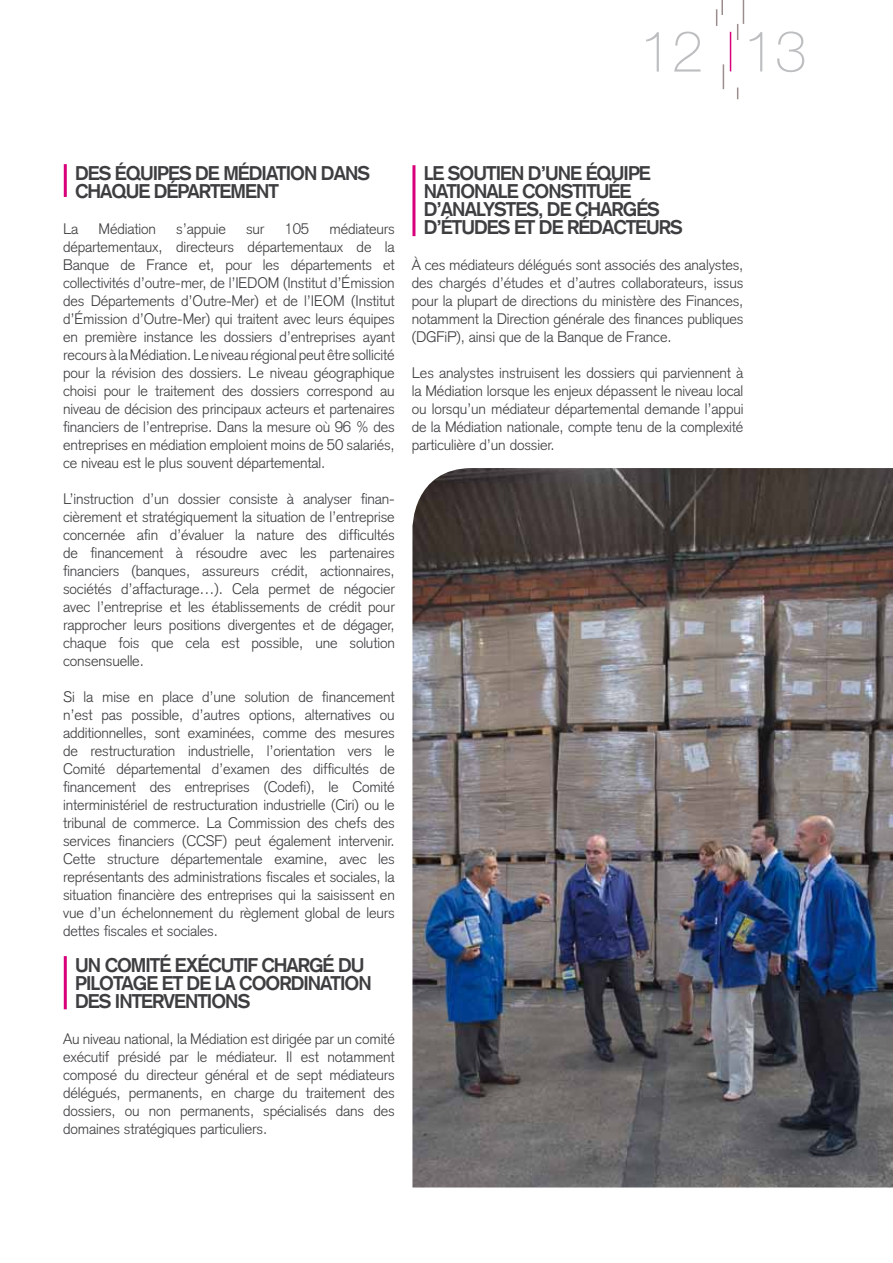
<style>
.page{position:relative;width:893px;height:1263px;background:#fff}
.page>*{position:absolute;margin:0;border:0;box-sizing:border-box;transform-origin:0 0}
.t1{font:100 57px "Helvetica Neue";color:#bdbec0}
.t2{font:700 19.5px/18px "Akzidenz Grotesk";letter-spacing:.175em;color:#3e3d40}
.t3{font:300 15px/18px "Akzidenz Grotesk";letter-spacing:-.01em;color:#3e3d40;text-align:justify}
</style>
<div class="page">
<hr style="left:64px;top:164px;width:3px;height:33px;background:#d7007a">
<hr style="left:64px;top:956px;width:3px;height:53px;background:#d7007a">
<hr style="left:412px;top:165px;width:3px;height:71px;background:#d7007a">
<img style="left:412px;top:468px;width:481px;height:719px">
<svg style="left:716px;top:0;width:7px;height:26px"></svg>
<hr style="left:730px;top:32px;width:1px;height:39px;background:#d7007a">
<svg style="left:737px;top:0;width:7px;height:40px"></svg>
<svg style="left:723px;top:64px;width:1px;height:25px"></svg>
<h1 class="t1" style="left:640px;top:19px;width:168px">12 13</h1>
<h2 class="t2" style="left:75px;top:164px;width:294px">DES ÉQUIPES DEMÉDIATION DANS<br>CHAQUE DÉPAR</h2>
<h2 class="t2" style="left:210px;top:182px;width:23px">TEMEN</h2>
<h2 class="t2" style="left:268px;top:182px;width:8px">T</h2>
<p class="t3" style="left:63px;top:220px;width:17px">La</p>
<p class="t3" style="left:99px;top:220px;width:59px">Médiation</p>
<p class="t3" style="left:176px;top:220px;width:51px">s’appuie</p>
<p class="t3" style="left:246px;top:220px;width:20px">sur</p>
<p class="t3" style="left:285px;top:220px;width:26px">105</p>
<p class="t3" style="left:63px;top:220px;width:333px;text-indent:266px">médiateurs départementaux, directeurs départementaux de la Banque de France et, pour les départements et collectivités d’outre-mer, de l’IEDOM (Institut d’Émission des Départements d’Outre-Mer) et de l’IEOM (Institut d’émission d’Outre-Mer) qui traitent avec leurs équipes en première instance les dossiers d’entreprises ayant recours à la Médiation. Le niveau régional peut être sollicité pour la révision des dossiers. Le niveau géographique choisi pour le traitement des dossiers correspond au niveau de décision des principaux acteurs et partenaires financiers de l’entreprise. Dans la mesure où 96 % des entreprises en médiation emploient moins de 50 salariés, ce niveau est le plus souvent départemental.</p>
<p class="t3" style="left:63px;top:490px;width:333px">L’instruction d’un dossier consiste à analyser finan&shy;cièrement et stratégiquement la situation de l’entreprise concernée afin d’évaluer la nature des difficultés de financement à résoudre avec les partenaires financiers (banques, assureurs crédit, actionnaires, sociétés d’affacturage…). Cela permet de négocier avec l’entreprise et les établissements de crédit pour rapprocher leurs positions divergentes et de dégager, chaque fois que cela est possible, une solution consensuelle.</p>
<p class="t3" style="left:63px;top:688px;width:333px">Si la mise en place d’une solution de financement n’est pas possible, d’autres options, alternatives ou additionnelles, sont examinées, comme des mesures de restructuration industrielle, l’orientation vers le Comité départemental d’examen des difficultés de financement des entreprises (Codefi), le Comité interministériel de restructuration industrielle (Ciri) ou le tribunal de commerce. La Commission des chefs des services financiers (CCSF) peut également intervenir.<br>Cette structure départementale examine, avec les représentants des administrations fiscales et sociales, la situation financière des entreprises qui la saisissent en vue d’un échelonnement du règlement global de leurs dettes fiscales et sociales.</p>
<h2 class="t2" style="left:75px;top:956px;width:225px">UN COMITÉ EXÉCUTIF CHARGÉ</h2>
<h2 class="t2" style="left:338px;top:956px;width:28px">DU</h2>
<h2 class="t2" style="left:75px;top:974px;width:60px">PILOTAGE</h2>
<h2 class="t2" style="left:75px;top:974px;width:295px;text-indent:87px">ET DE LA COORDINATION<br>DES INTERVENTIONS</h2>
<p class="t3" style="left:63px;top:1030px;width:333px">Au niveau national, la Médiation est dirigée par un comité exécutif présidé par le médiateur. Il est notamment composé du directeur général et de sept médiateurs délégués, permanents, en charge du traitement des dossiers, ou non permanents, spécialisés dans des domaines stratégiques particuliers.</p>
<h2 class="t2" style="left:424px;top:164px;width:210px">LE SOUTIEN D’UNE ÉQUIPE<br>NATIONALE</h2>
<h2 class="t2" style="left:522px;top:182px;width:99px">CONSTITUÉE</h2>
<h2 class="t2" style="left:483px;top:200px;width:131px">YSTES, DE CHARGÉ</h2>
<h2 class="t2" style="left:424px;top:200px;width:258px;text-indent:223px">S<br>D’ÉTUDES ET DE RÉDACTEURS</h2>
<p class="t3" style="left:412px;top:256px;width:333px">À ces médiateurs délégués sont associés des analystes, des chargés d’études et d’autres collaborateurs, issus pour la plupart de directions du ministère des Finances, notamment la Direction générale des finances publiques (DGFiP), ainsi que de la Banque de France.</p>
<p class="t3" style="left:412px;top:364px;width:333px">Les analystes instruisent les dossiers qui parviennent à la Médiation lorsque les enjeux dépassent le niveau local ou lorsqu’un médiateur départemental demande l’appui de la Médiation nationale, compte tenu de la complexité particulière d’un dossier.</p>
<h2 class="t2" style="left:424px;top:200px;width:30px">D’ANAL</h2>
</div>
